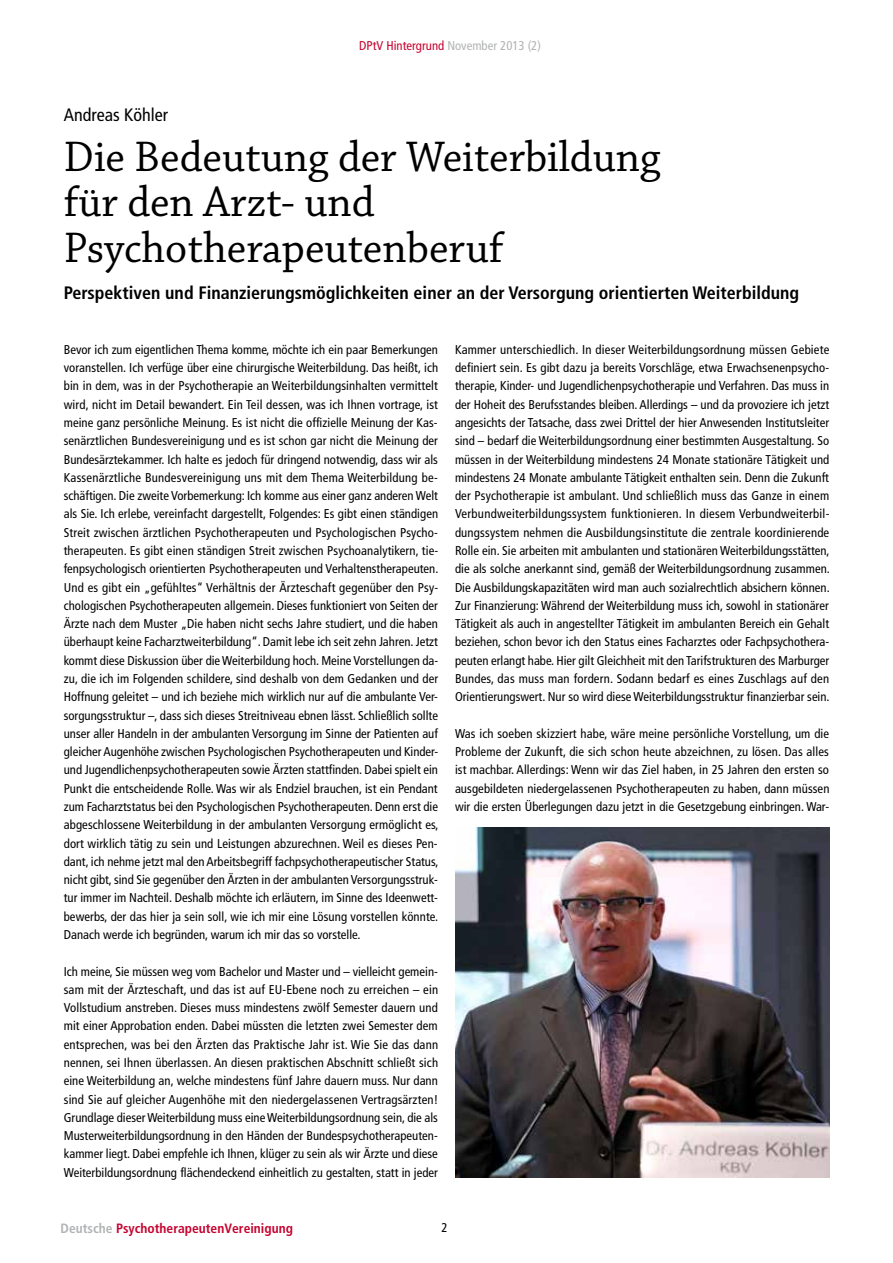
<style>
.page{position:relative;width:893px;height:1263px;background:#fff}
.page>*{position:absolute;margin:0;border:0;box-sizing:border-box;transform-origin:0 0}
.t1{font:45px/45.8px "Chaparral Pro";color:#000}
.t2{font:700 condensed 18px "Frutiger";color:#000}
.t3{font:condensed 18px "Frutiger";color:#000}
.t4{font:700 condensed 13.5px "Frutiger";color:#c5032f}
.t5{font:condensed 12.75px/18.3px "Frutiger";color:#000;text-align:justify}
.t6{font:condensed 12.75px "Frutiger";color:#c5032f}
.s1{color:#b1b3b4}
</style>
<div class="page">
<img style="left:455px;top:827px;width:374px;height:351px">
<p class="t6" style="left:359px;top:38px;width:183px">DPtV Hintergrund <span class="s1">November 2013 (2)</span></p>
<h2 class="t3" style="left:64px;top:104px;width:106px">Andreas Köhler</h2>
<h1 class="t1" style="left:64px;top:136px;width:598px">Die Bedeutung der Weiterbildung für den Arzt- und<br>Psychotherapeutenberuf</h1>
<h2 class="t2" style="left:64px;top:282px;width:737px">Perspektiven und Finanzierungsmöglichkeiten einer an der Versorgung orientierten Weiterbildung</h2>
<p class="t5" style="left:64px;top:340px;width:376px">Bevor ich zum eigentlichen Thema komme, möchte ich ein paar Bemerkungen voranstellen. Ich verfüge über eine chirurgische Weiterbildung. Das heißt, ich bin in dem, was in der Psychotherapie an Weiterbildungsinhalten vermittelt wird, nicht im Detail bewandert. Ein Teil dessen, was ich Ihnen vortrage, ist meine ganz persönliche Meinung. Es ist nicht die offizielle Meinung der Kas&shy;senärztlichen Bundesvereinigung und es ist schon gar nicht die Meinung der Bundesärztekammer. Ich halte es jedoch für dringend notwendig, dass wir als Kassenärztliche Bundesvereinigung uns mit dem Thema Weiterbildung be&shy;schäftigen. Die zweite Vorbemerkung: Ich komme aus einer ganz anderen Welt als Sie. Ich erlebe, vereinfacht dargestellt, Folgendes: Es gibt einen ständigen Streit zwischen ärztlichen Psychotherapeuten und Psychologischen Psycho&shy;therapeuten. Es gibt einen ständigen Streit zwischen Psychoanalytikern, tie&shy;fenpsychologisch orientierten Psychotherapeuten und Verhaltenstherapeuten.<br>Und es gibt ein „gefühltes“ Verhältnis der Ärzteschaft gegenüber den Psy&shy;chologischen Psychotherapeuten allgemein. Dieses funktioniert von Seiten der Ärzte nach dem Muster „Die haben nicht sechs Jahre studiert, und die haben überhaupt keine Facharztweiterbildung“. Damit lebe ich seit zehn Jahren. Jetzt kommt diese Diskussion über die Weiterbildung hoch. Meine Vorstellungen da&shy;zu, die ich im Folgenden schildere, sind deshalb von dem Gedanken und der Hoffnung geleitet – und ich beziehe mich wirklich nur auf die ambulante Ver&shy;sorgungsstruktur –, dass sich dieses Streitniveau ebnen lässt. Schließlich sollte unser aller Handeln in der ambulanten Versorgung im Sinne der Patienten auf gleicher Augenhöhe zwischen Psychologischen Psychotherapeuten und Kinder&shy;und Jugendlichenpsychotherapeuten sowie Ärzten stattfinden. Dabei spielt ein Punkt die entscheidende Rolle. Was wir als Endziel brauchen, ist ein Pendant zum Facharztstatus bei den Psychologischen Psychotherapeuten. Denn erst die abgeschlossene Weiterbildung in der ambulanten Versorgung ermöglicht es, dort wirklich tätig zu sein und Leistungen abzurechnen. Weil es dieses Pen&shy;dant, ich nehme jetzt mal den Arbeitsbegriff fachpsychotherapeutischer Status, nicht gibt, sind Sie gegenüber den Ärzten in der ambulanten Versorgungsstruk&shy;tur immer im Nachteil. Deshalb möchte ich erläutern, im Sinne des Ideenwett&shy;bewerbs, der das hier ja sein soll, wie ich mir eine Lösung vorstellen könnte.<br>Danach werde ich begründen, warum ich mir das so vorstelle.</p>
<p class="t5" style="left:64px;top:962px;width:376px">Ich meine, Sie müssen weg vom Bachelor und Master und – vielleicht gemein&shy;sam mit der Ärzteschaft, und das ist auf EU-Ebene noch zu erreichen – ein Vollstudium anstreben. Dieses muss mindestens zwölf Semester dauern und mit einer Approbation enden. Dabei müssten die letzten zwei Semester dem entsprechen, was bei den Ärzten das Praktische Jahr ist. Wie Sie das dann nennen, sei Ihnen überlassen. An diesen praktischen Abschnitt schließt sich eine Weiterbildung an, welche mindestens fünf Jahre dauern muss. Nur dann sind Sie auf gleicher Augenhöhe mit den niedergelassenen Vertragsärzten!<br>Grundlage dieser Weiterbildung muss eine Weiterbildungsordnung sein, die als Musterweiterbildungsordnung in den Händen der Bundespsychotherapeuten&shy;kammer liegt. Dabei empfehle ich Ihnen, klüger zu sein als wir Ärzte und diese Weiterbildungsordnung flächendeckend einheitlich zu gestalten, statt in jeder</p>
<p class="t5" style="left:455px;top:340px;width:376px">Kammer unterschiedlich. In dieser Weiterbildungsordnung müssen Gebiete definiert sein. Es gibt dazu ja bereits Vorschläge, etwa Erwachsenenpsycho&shy;therapie, Kinder- und Jugendlichenpsychotherapie und Verfahren. Das muss in der Hoheit des Berufsstandes bleiben. Allerdings – und da provoziere ich jetzt angesichts der Tatsache, dass zwei Drittel der hier Anwesenden Institutsleiter sind – bedarf die Weiterbildungsordnung einer bestimmten Ausgestaltung. So müssen in der Weiterbildung mindestens 24 Monate stationäre Tätigkeit und mindestens 24 Monate ambulante Tätigkeit enthalten sein. Denn die Zukunft der Psychotherapie ist ambulant. Und schließlich muss das Ganze in einem Verbundweiterbildungssystem funktionieren. In diesem Verbundweiterbil&shy;dungssystem nehmen die Ausbildungsinstitute die zentrale koordinierende Rolle ein. Sie arbeiten mit ambulanten und stationären Weiterbildungsstätten, die als solche anerkannt sind, gemäß der Weiterbildungsordnung zusammen.<br>Die Ausbildungskapazitäten wird man auch sozialrechtlich absichern können.<br>Zur Finanzierung: Während der Weiterbildung muss ich, sowohl in stationärer Tätigkeit als auch in angestellter Tätigkeit im ambulanten Bereich ein Gehalt beziehen, schon bevor ich den Status eines Facharztes oder Fachpsychothera&shy;peuten erlangt habe. Hier gilt Gleichheit mit den Tarifstrukturen des Marburger Bundes, das muss man fordern. Sodann bedarf es eines Zuschlags auf den Orientierungswert. Nur so wird diese Weiterbildungsstruktur finanzierbar sein.</p>
<p class="t5" style="left:455px;top:724px;width:376px">Was ich soeben skizziert habe, wäre meine persönliche Vorstellung, um die Probleme der Zukunft, die sich schon heute abzeichnen, zu lösen. Das alles ist machbar. Allerdings: Wenn wir das Ziel haben, in 25 Jahren den ersten so ausgebildeten niedergelassenen Psychotherapeuten zu haben, dann müssen wir die ersten Überlegungen dazu jetzt in die Gesetzgebung einbringen. War-</p>
<p class="t4" style="left:61px;top:1220px;width:234px"><span class="s1">Deutsche</span> PsychotherapeutenVereinigung</p>
<p class="t5" style="left:442px;top:1219px;width:8px">2</p>
</div>
